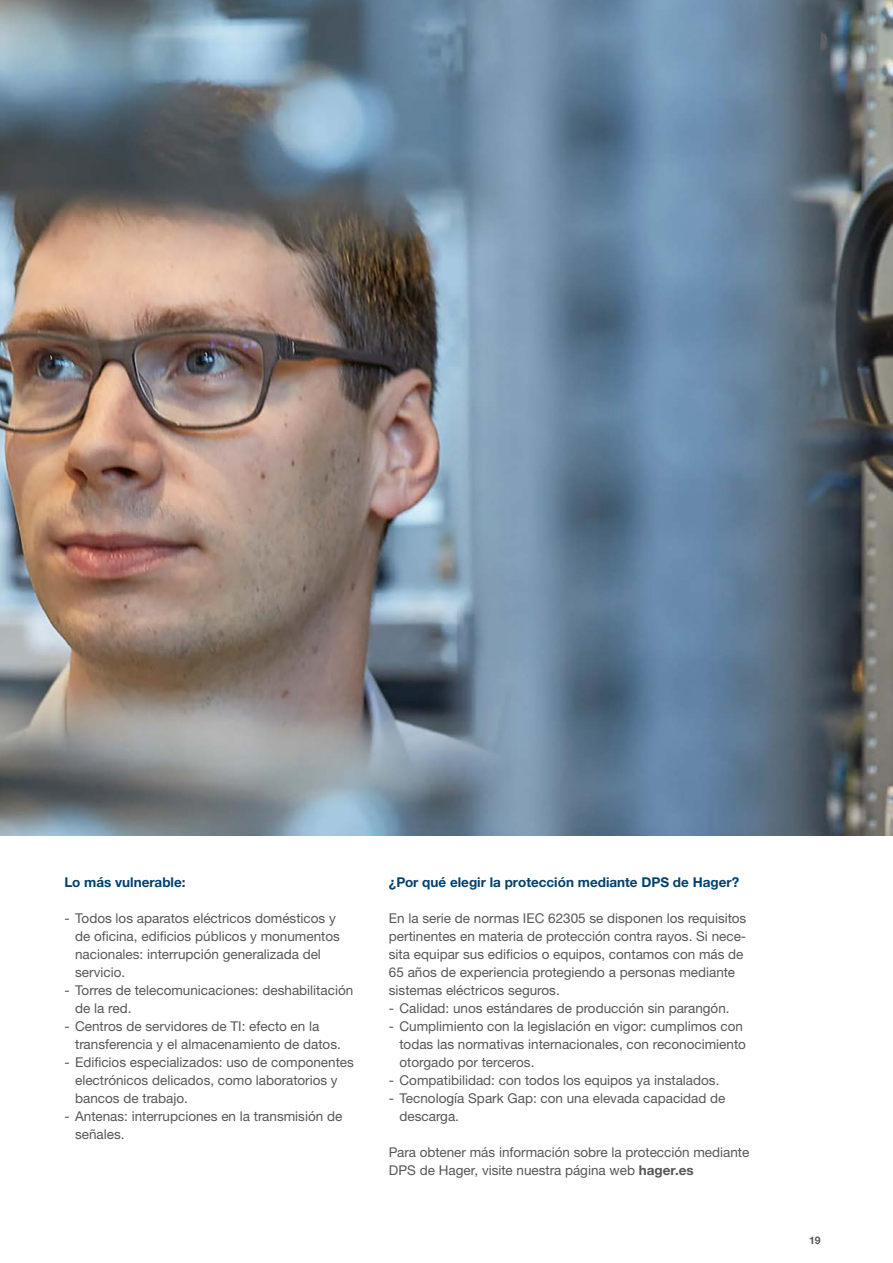
<style>
.page{position:relative;width:893px;height:1263px;background:#fff}
.page>*{position:absolute;margin:0;border:0;box-sizing:border-box;transform-origin:0 0}
.t1{font:13.5px/18px "Helvetica Neue LTW1 G";color:#575756}
.t2{font:700 13.5px "Helvetica Neue LTW1 G";color:#004170}
.t3{font:700 10.5px "Helvetica Neue LTW1 G";color:#575756}
.s1{font-weight:700}
</style>
<div class="page">
<img style="left:0;top:0;width:893px;height:836px">
<p class="t2" style="left:65px;top:874px;width:123px">Lo más vulnerable:</p>
<p class="t1" style="left:75px;top:909px;width:266px;text-indent:-11px">- Todos los aparatos eléctricos domésticos y de oficina, edificios públicos y monumentos nacionales: interrupción generalizada del servicio.</p>
<p class="t1" style="left:75px;top:981px;width:280px;text-indent:-11px">- Torres de telecomunicaciones: deshabilitación de la red.</p>
<p class="t1" style="left:75px;top:1017px;width:267px;text-indent:-11px">- Centros de servidores de TI: efecto en la transferencia y el almacenamiento de datos.</p>
<p class="t1" style="left:75px;top:1053px;width:280px;text-indent:-11px">- Edificios especializados: uso de componentes electrónicos delicados, como laboratorios y bancos de trabajo.</p>
<p class="t1" style="left:75px;top:1107px;width:269px;text-indent:-11px">- Antenas: interrupciones en la transmisión de señales.</p>
<p class="t2" style="left:389px;top:874px;width:352px">¿Por qué elegir la protección mediante DPS de Hager?</p>
<p class="t1" style="left:389px;top:909px;width:359px">En la serie de normas IEC 62305 se disponen los requisitos pertinentes en materia de protección contra rayos. Si nece&shy;sita equipar sus edificios o equipos, contamos con más de 65 años de experiencia protegiendo a personas mediante sistemas eléctricos seguros.</p>
<p class="t1" style="left:389px;top:999px;width:342px">- Calidad: unos estándares de producción sin parangón.</p>
<p class="t1" style="left:399px;top:1017px;width:348px;text-indent:-11px">- Cumplimiento con la legislación en vigor: cumplimos con todas las normativas internacionales, con reconocimiento otorgado por terceros.</p>
<p class="t1" style="left:389px;top:1071px;width:332px">- Compatibilidad: con todos los equipos ya instalados.</p>
<p class="t1" style="left:399px;top:1089px;width:328px;text-indent:-11px">- Tecnología Spark Gap: con una elevada capacidad de descarga.</p>
<p class="t1" style="left:389px;top:1143px;width:362px">Para obtener más información sobre la protección mediante<br>DPS de Hager, visite nuestra página web <span class="s1">hager.es</span></p>
<p class="t3" style="left:809px;top:1233px;width:13px">19</p>
</div>
